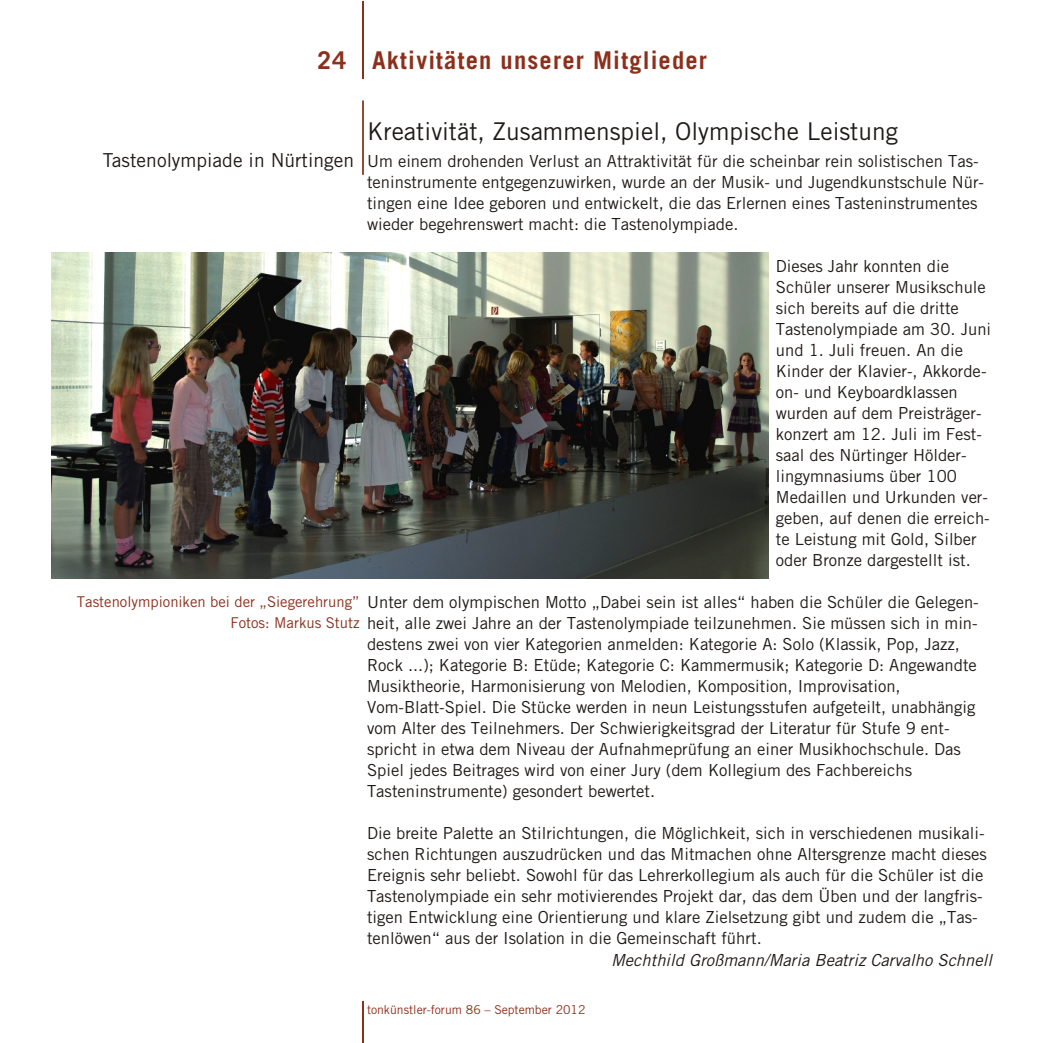
<style>
.page{position:relative;width:1043px;height:1043px;background:#fff}
.page>*{position:absolute;margin:0;border:0;box-sizing:border-box;transform-origin:0 0}
.t1{font:24.5px "Trade Gothic";color:#1f1a17}
.t2{font:700 24.5px "Trade Gothic";letter-spacing:.05em;color:#8c301c}
.t3{font:16.62px/21px "Trade Gothic";color:#1f1a17}
.t4{font:italic 16.62px "Trade Gothic";color:#1f1a17}
.t5{font:14.88px/21px "Trade Gothic";color:#8c301c;text-align:right}
.t6{font:12.25px "Trade Gothic";letter-spacing:-.005em;color:#8c301c}
.s1{font-size:19.25px}
</style>
<div class="page">
<hr style="left:362px;top:100px;width:2px;height:75px;background:#8c301c">
<hr style="left:362px;top:1001px;width:2px;height:42px;background:#8c301c">
<hr style="left:362px;top:1px;width:2px;height:77px;background:#8c301c">
<img style="left:52px;top:253px;width:716px;height:325px">
<h1 class="t2" style="left:318px;top:50px;width:391px">24 Aktivitäten unserer Mitglieder</h1>
<h1 class="t1" style="left:367px;top:121px;width:532px">Kreativität, Zusammenspiel, Olympische Leistung</h1>
<p class="t3" style="left:367px;top:152px;width:619px;text-indent:-264px"><span class="s1">Tastenolympiade in Nürtingen</span> Um ei nem dro hen den Ver lust an At trak ti vi tät für die schein bar rein so lis ti schen Tas - ten in stru men te ent ge gen zu wir ken, wur de an der Mu sik- und Ju gend kunst schu le Nür - tin gen eine Idee ge bo ren und ent wi ckelt, die das Er ler nen ei nes Tas ten in stru men tes wie der begehrenswert macht: die Tastenolympiade.</p>
<p class="t3" style="left:776px;top:257px;width:217px">Die ses Jahr konn ten die<br>Schü ler un se rer Mu sik schu le sich be reits auf die drit te<br>Tas ten olym pia de am 30. Juni und 1. Juli freu en. An die<br>Kin der der Kla vier-, Ak kor de - on- und Key bo ard klas sen<br>wur den auf dem Preis trä ger - kon zert am 12. Juli im Fest - saal des Nür tin ger Höl der - ling ym na si ums über 100<br>Me dail len und Ur kun den ver - ge ben, auf de nen die er reich - te Lei stung mit Gold, Silber oder Bronze dargestellt ist.</p>
<p class="t3" style="left:367px;top:593px;width:613px">Un ter dem olym pi schen Mot to „Da bei sein ist al les“ ha ben die Schü ler die Ge le gen - heit, alle zwei Jah re an der Tas ten olym pia de teil zu neh men. Sie müs sen sich in min - de stens zwei von vier Ka te go rien an mel den: Ka te go rie A: Solo (Klas sik, Pop, Jazz, Rock ...); Ka te go rie B: Etü de; Ka te go rie C: Kam mer mu sik; Ka te go rie D: An ge wand te Mu sik theo rie, Har mo ni sie rung von Me lo dien, Kom po si ti on, Im pro vi sa ti on, Vom-Blatt-Spiel. Die Stü cke wer den in neun Lei stungs stu fen auf ge teilt, un ab hän gig vom Al ter des Teil neh mers. Der Schwie rig keits grad der Li te ra tur für Stu fe 9 ent - spricht in etwa dem Ni veau der Auf nah me prü fung an ei ner Mu sik hoch schu le. Das Spiel je des Bei tra ges wird von einer Jury (dem Kollegium des Fachbereichs Tasteninstrumente) gesondert bewertet.</p>
<p class="t3" style="left:367px;top:824px;width:621px">Die brei te Pa let te an Stil rich tun gen, die Mög lich keit, sich in ver schie de nen mu si ka li - schen Rich tun gen aus zu drü cken und das Mit ma chen ohne Al ters gren ze macht die ses Er eig nis sehr be liebt. So wohl für das Leh rer kol le gi um als auch für die Schü ler ist die Tas ten olym pia de ein sehr mo ti vie ren des Pro jekt dar, das dem Üben und der lang fris - ti gen Ent wic klung eine Orien tie rung und kla re Ziel set zung gibt und zu dem die „Tas - ten lö wen“ aus der Isolation in die Gemeinschaft führt.</p>
<p class="t4" style="left:611px;top:953px;width:382px">Mecht hild Groß mann/Ma ria Beat riz Car val ho Schnell</p>
<p class="t6" style="left:367px;top:1004px;width:220px">ton künst ler-fo rum 86 – Sep tem ber 2012</p>
<p class="t5" style="left:77px;top:592px;width:284px">Tas te no lym pio ni ken bei der „Sie ger eh rung”<br>Fo tos: Mar kus Stutz</p>
</div>
